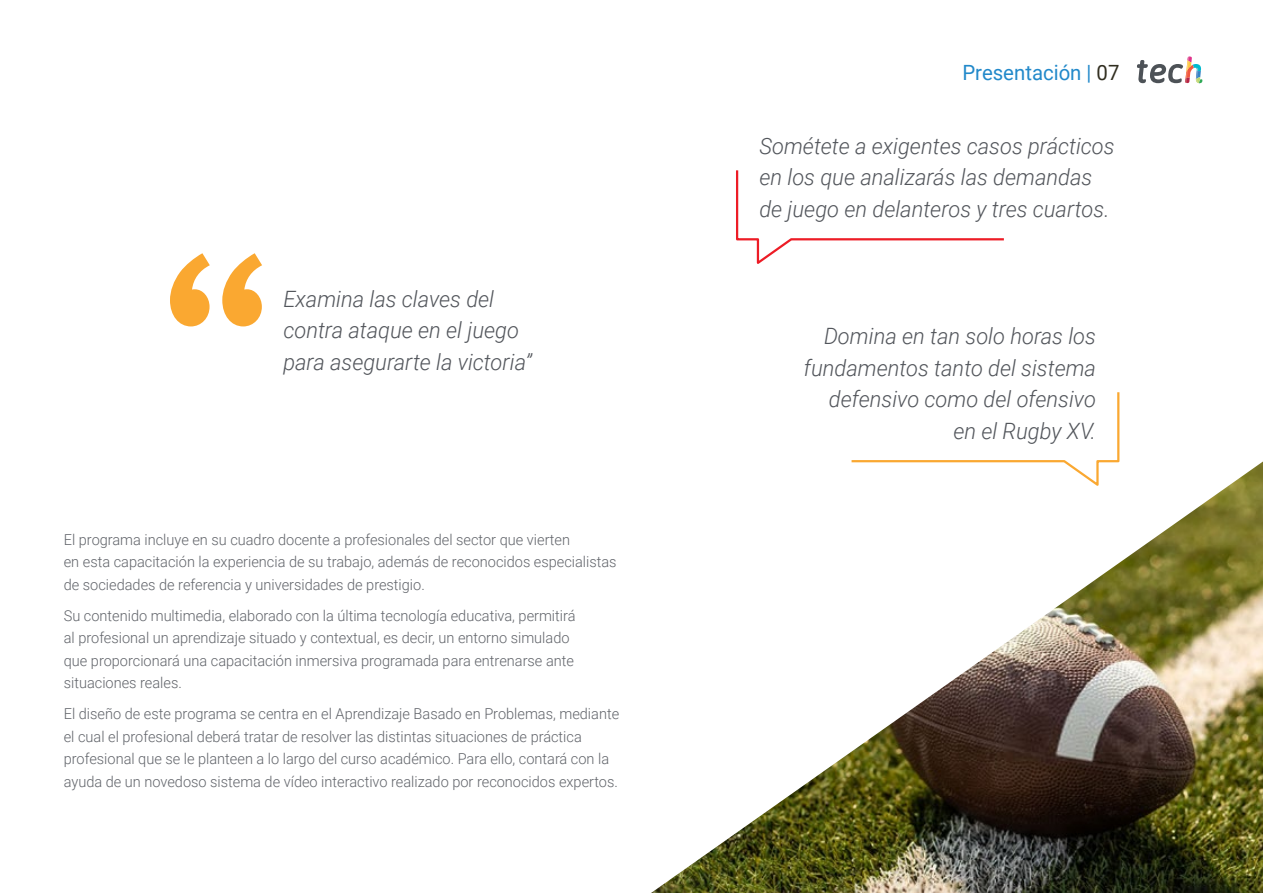
<style>
.page{position:relative;width:1263px;height:893px;background:#fff}
.page>*{position:absolute;margin:0;border:0;box-sizing:border-box;transform-origin:0 0}
.t1{font:italic 300 22.5px/31.5px "Roboto";color:#52555b}
.t2{font:21px "Roboto";color:#2289ca}
.t3{font:300 15px/22.5px "Roboto";color:#61646a}
.s1{color:#312e20}
</style>
<div class="page">
<svg style="left:170px;top:253px;width:92px;height:73px"></svg>
<img style="left:651px;top:461px;width:612px;height:432px">
<svg style="left:1137px;top:57px;width:65px;height:27px"></svg>
<svg style="left:849px;top:392px;width:271px;height:97px"></svg>
<svg style="left:736px;top:170px;width:268px;height:94px"></svg>
<h1 class="t1" style="left:283px;top:282px;width:250px">Examina las claves del contra ataque en el juego para asegurarte la victoria”</h1>
<p class="t3" style="left:64px;top:528px;width:554px">El programa incluye en su cuadro docente a profesionales del sector que vierten<br>en esta capacitación la experiencia de su trabajo, además de reconocidos especialistas de sociedades de referencia y universidades de prestigio.</p>
<p class="t3" style="left:64px;top:604px;width:513px">Su contenido multimedia, elaborado con la última tecnología educativa, permitirá al profesional un aprendizaje situado y contextual, es decir, un entorno simulado que proporcionará una capacitación inmersiva programada para entrenarse ante situaciones reales.</p>
<p class="t3" style="left:64px;top:702px;width:557px">El diseño de este programa se centra en el Aprendizaje Basado en Problemas, mediante el cual el profesional deberá tratar de resolver las distintas situaciones de práctica profesional que se le planteen a lo largo del curso académico. Para ello, contará con la ayuda de un novedoso sistema de vídeo interactivo realizado por reconocidos expertos.</p>
<h2 class="t2" style="left:962px;top:57px;width:159px">Presentación | <span class="s1">07</span></h2>
<h1 class="t1" style="left:759px;top:129px;width:357px">Sométete a exigentes casos prácticos en los que analizarás las demandas de juego en delanteros y tres cuartos.</h1>
<h1 class="t1" style="left:804px;top:320px;width:294px;text-align:right">Domina en tan solo horas los fundamentos tanto del sistema defensivo como del ofensivo en el Rugby XV.</h1>
</div>
